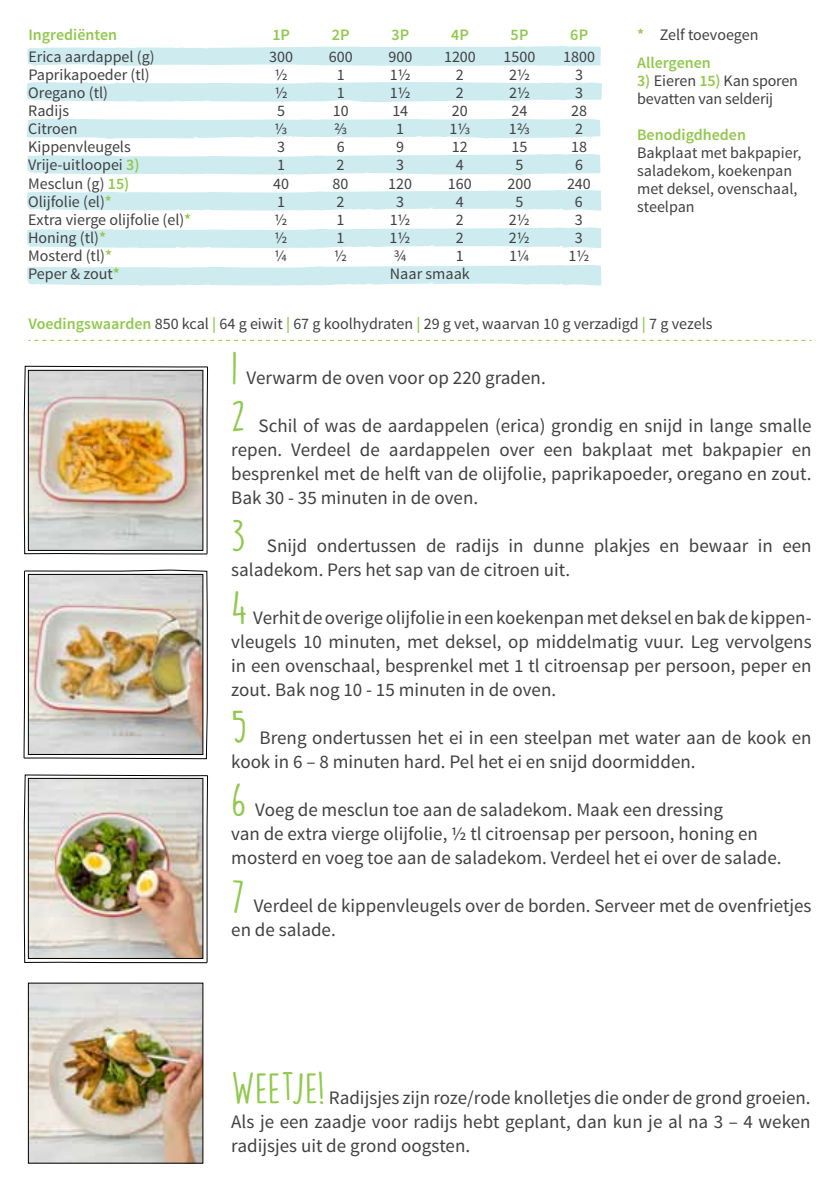
<style>
.page{position:relative;width:840px;height:1191px;background:#fff}
.page>*{position:absolute;margin:0;border:0;box-sizing:border-box;transform-origin:0 0}
.t1{font:19px/24px "Source Sans Pro";color:#414042}
.t2{font:16px/18px "Source Sans Pro";color:#414042}
.t3{font:600 16px "Source Sans Pro";color:#91c84e}
.s1{font-weight:600;color:#91c84e}
.s2{font-family:"Lemon Yellow Sun";font-size:40px;color:#91c84e}
</style>
<div class="page">
<svg style="left:27px;top:190px;width:575px;height:21px;background:#d4edf1"></svg>
<svg style="left:27px;top:227px;width:575px;height:21px;background:#d5edf1"></svg>
<svg style="left:27px;top:265px;width:575px;height:21px;background:#d4edf1"></svg>
<svg style="left:27px;top:154px;width:574px;height:21px;background:#d4edf1"></svg>
<svg style="left:27px;top:118px;width:574px;height:21px;background:#d4edf1"></svg>
<svg style="left:26px;top:82px;width:576px;height:20px;background:#d2ecf0"></svg>
<svg style="left:27px;top:46px;width:573px;height:20px;background:#d2ecf0"></svg>
<svg style="left:23px;top:570px;width:184px;height:189px"></svg>
<svg style="left:24px;top:366px;width:184px;height:188px"></svg>
<svg style="left:24px;top:775px;width:184px;height:188px"></svg>
<svg style="left:28px;top:340px;width:783px;height:1px"></svg>
<img style="left:30px;top:780px;width:171px;height:176px">
<div style="left:28px;top:778px;width:175px;height:180px;border:1px solid #000"></div>
<img style="left:30px;top:984px;width:171px;height:177px">
<img style="left:30px;top:576px;width:171px;height:176px">
<div style="left:28px;top:574px;width:175px;height:180px;border:1px solid #000"></div>
<img style="left:30px;top:372px;width:171px;height:176px">
<div style="left:28px;top:370px;width:175px;height:180px;border:1px solid #000"></div>
<p class="t3" style="left:28px;top:25px;width:90px">Ingrediënten</p>
<p class="t3" style="left:272px;top:25px;width:19px">1P</p>
<p class="t3" style="left:332px;top:25px;width:19px">2P</p>
<p class="t3" style="left:391px;top:25px;width:19px">3P</p>
<p class="t3" style="left:451px;top:25px;width:19px">4P</p>
<p class="t3" style="left:510px;top:25px;width:19px">5P</p>
<p class="t3" style="left:570px;top:25px;width:19px">6P</p>
<p class="t2" style="left:28px;top:48px;width:128px">Erica aardappel (g)</p>
<p class="t2" style="left:269px;top:48px;width:25px">300</p>
<p class="t2" style="left:329px;top:48px;width:25px">600</p>
<p class="t2" style="left:388px;top:48px;width:25px">900</p>
<p class="t2" style="left:444px;top:48px;width:33px">1200</p>
<p class="t2" style="left:503px;top:48px;width:33px">1500</p>
<p class="t2" style="left:563px;top:48px;width:33px">1800</p>
<p class="t2" style="left:28px;top:66px;width:123px">Paprikapoeder (tl)</p>
<p class="t2" style="left:274px;top:66px;width:14px">½</p>
<p class="t2" style="left:336px;top:66px;width:9px">1</p>
<p class="t2" style="left:389px;top:66px;width:22px">1½</p>
<p class="t2" style="left:455px;top:66px;width:9px">2</p>
<p class="t2" style="left:509px;top:66px;width:22px">2½</p>
<p class="t2" style="left:575px;top:66px;width:9px">3</p>
<p class="t2" style="left:28px;top:84px;width:81px">Oregano (tl)</p>
<p class="t2" style="left:274px;top:84px;width:14px">½</p>
<p class="t2" style="left:336px;top:84px;width:9px">1</p>
<p class="t2" style="left:389px;top:84px;width:22px">1½</p>
<p class="t2" style="left:455px;top:84px;width:9px">2</p>
<p class="t2" style="left:508px;top:84px;width:22px">2½</p>
<p class="t2" style="left:574px;top:84px;width:9px">3</p>
<p class="t2" style="left:28px;top:102px;width:42px">Radijs</p>
<p class="t2" style="left:277px;top:102px;width:9px">5</p>
<p class="t2" style="left:332px;top:102px;width:17px">10</p>
<p class="t2" style="left:392px;top:102px;width:17px">14</p>
<p class="t2" style="left:451px;top:102px;width:17px">20</p>
<p class="t2" style="left:511px;top:102px;width:17px">24</p>
<p class="t2" style="left:570px;top:102px;width:17px">28</p>
<p class="t2" style="left:28px;top:120px;width:51px">Citroen</p>
<p class="t2" style="left:274px;top:120px;width:14px">⅓</p>
<p class="t2" style="left:334px;top:120px;width:15px">⅔</p>
<p class="t2" style="left:396px;top:120px;width:9px">1</p>
<p class="t2" style="left:449px;top:120px;width:22px">1⅓</p>
<p class="t2" style="left:508px;top:120px;width:23px">1⅔</p>
<p class="t2" style="left:574px;top:120px;width:9px">2</p>
<p class="t2" style="left:28px;top:138px;width:104px">Kippenvleugels</p>
<p class="t2" style="left:277px;top:138px;width:9px">3</p>
<p class="t2" style="left:336px;top:138px;width:9px">6</p>
<p class="t2" style="left:396px;top:138px;width:9px">9</p>
<p class="t2" style="left:451px;top:138px;width:17px">12</p>
<p class="t2" style="left:511px;top:138px;width:17px">15</p>
<p class="t2" style="left:570px;top:138px;width:17px">18</p>
<p class="t2" style="left:28px;top:156px;width:113px">Vrije-uitloopei <span class="s1">3)</span></p>
<p class="t2" style="left:277px;top:156px;width:9px">1</p>
<p class="t2" style="left:336px;top:156px;width:9px">2</p>
<p class="t2" style="left:396px;top:156px;width:9px">3</p>
<p class="t2" style="left:455px;top:156px;width:9px">4</p>
<p class="t2" style="left:515px;top:156px;width:9px">5</p>
<p class="t2" style="left:574px;top:156px;width:9px">6</p>
<p class="t2" style="left:28px;top:175px;width:103px">Mesclun (g) <span class="s1">15)</span></p>
<p class="t2" style="left:273px;top:175px;width:17px">40</p>
<p class="t2" style="left:332px;top:175px;width:17px">80</p>
<p class="t2" style="left:388px;top:175px;width:25px">120</p>
<p class="t2" style="left:447px;top:175px;width:25px">160</p>
<p class="t2" style="left:507px;top:175px;width:25px">200</p>
<p class="t2" style="left:566px;top:175px;width:25px">240</p>
<p class="t2" style="left:28px;top:193px;width:85px">Olijfolie (el)<span class="s1">*</span></p>
<p class="t2" style="left:277px;top:193px;width:9px">1</p>
<p class="t2" style="left:336px;top:193px;width:9px">2</p>
<p class="t2" style="left:396px;top:193px;width:9px">3</p>
<p class="t2" style="left:455px;top:193px;width:9px">4</p>
<p class="t2" style="left:515px;top:193px;width:9px">5</p>
<p class="t2" style="left:574px;top:193px;width:9px">6</p>
<p class="t2" style="left:28px;top:211px;width:165px">Extra vierge olijfolie (el)<span class="s1">*</span></p>
<p class="t2" style="left:274px;top:211px;width:14px">½</p>
<p class="t2" style="left:336px;top:211px;width:9px">1</p>
<p class="t2" style="left:389px;top:211px;width:22px">1½</p>
<p class="t2" style="left:455px;top:211px;width:9px">2</p>
<p class="t2" style="left:508px;top:211px;width:22px">2½</p>
<p class="t2" style="left:574px;top:211px;width:9px">3</p>
<p class="t2" style="left:28px;top:229px;width:80px">Honing (tl)<span class="s1">*</span></p>
<p class="t2" style="left:274px;top:229px;width:14px">½</p>
<p class="t2" style="left:336px;top:229px;width:9px">1</p>
<p class="t2" style="left:389px;top:229px;width:22px">1½</p>
<p class="t2" style="left:455px;top:229px;width:9px">2</p>
<p class="t2" style="left:508px;top:229px;width:22px">2½</p>
<p class="t2" style="left:574px;top:229px;width:9px">3</p>
<p class="t2" style="left:28px;top:247px;width:85px">Mosterd (tl)<span class="s1">*</span></p>
<p class="t2" style="left:274px;top:247px;width:14px">¼</p>
<p class="t2" style="left:334px;top:247px;width:14px">½</p>
<p class="t2" style="left:393px;top:247px;width:14px">¾</p>
<p class="t2" style="left:455px;top:247px;width:9px">1</p>
<p class="t2" style="left:508px;top:247px;width:22px">1¼</p>
<p class="t2" style="left:568px;top:247px;width:22px">1½</p>
<p class="t2" style="left:28px;top:265px;width:93px">Peper &amp; zout<span class="s1">*</span></p>
<p class="t2" style="left:389px;top:265px;width:81px">Naar smaak</p>
<p class="t2" style="left:636px;top:21px;width:123px;line-height:28px"><span class="s1">*</span> Zelf toevoegen<br><span class="s1">Allergenen</span></p>
<p class="t2" style="left:636px;top:72px;width:162px"><span class="s1">3)</span> Eieren <span class="s1">15)</span> Kan sporen bevatten van selderij</p>
<p class="t3" style="left:636px;top:125px;width:110px">Benodigdheden</p>
<p class="t2" style="left:636px;top:144px;width:166px">Bakplaat met bakpapier, saladekom, koekenpan met deksel, ovenschaal, steelpan</p>
<p class="t2" style="left:28px;top:314px;width:685px"><span class="s1">Voedingswaarden</span> 850 kcal <span class="s1">|</span> 64 g eiwit <span class="s1">|</span> 67 g koolhydraten <span class="s1">|</span> 29 g vet, waarvan 10 g verzadigd <span class="s1">|</span> 7 g vezels</p>
<p class="t1" style="left:231px;top:366px;width:316px"><span class="s2">1</span> Verwarm de oven voor op 220 graden.</p>
<p class="t1" style="left:231px;top:414px;width:581px;text-align:justify"><span class="s2">2</span> Schil of was de aardappelen (erica) grondig en snijd in lange smalle repen. Verdeel de aardappelen over een bakplaat met bakpapier en besprenkel met de helft van de olijfolie, paprikapoeder, oregano en zout.<br>Bak 30 - 35 minuten in de oven.</p>
<p class="t1" style="left:231px;top:534px;width:581px"><span class="s2">3</span> Snijd ondertussen de radijs in dunne plakjes en bewaar in een saladekom. Pers het sap van de citroen uit.</p>
<p class="t1" style="left:231px;top:606px;width:581px;text-align:justify"><span class="s2">4</span> Verhit de overige olijfolie in een koekenpan met deksel en bak de kippen&shy;vleugels 10 minuten, met deksel, op middelmatig vuur. Leg vervolgens in een ovenschaal, besprenkel met 1 tl citroensap per persoon, peper en zout. Bak nog 10 - 15 minuten in de oven.</p>
<p class="t1" style="left:231px;top:726px;width:581px"><span class="s2">5</span> Breng ondertussen het ei in een steelpan met water aan de kook en kook in 6 – 8 minuten hard. Pel het ei en snijd doormidden.</p>
<p class="t1" style="left:231px;top:798px;width:551px"><span class="s2">6</span> Voeg de mesclun toe aan de saladekom. Maak een dressing<br>van de extra vierge olijfolie, ½ tl citroensap per persoon, honing en mosterd en voeg toe aan de saladekom. Verdeel het ei over de salade.</p>
<p class="t1" style="left:231px;top:894px;width:581px"><span class="s2">7</span> Verdeel de kippenvleugels over de borden. Serveer met de ovenfrietjes en de salade.</p>
<p class="t1" style="left:231px;top:1086px;width:580px;text-align:justify"><span class="s2">WEETJE!</span> Radijsjes zijn roze/rode knolletjes die onder de grond groeien.<br>Als je een zaadje voor radijs hebt geplant, dan kun je al na 3 – 4 weken radijsjes uit de grond oogsten.</p>
</div>
